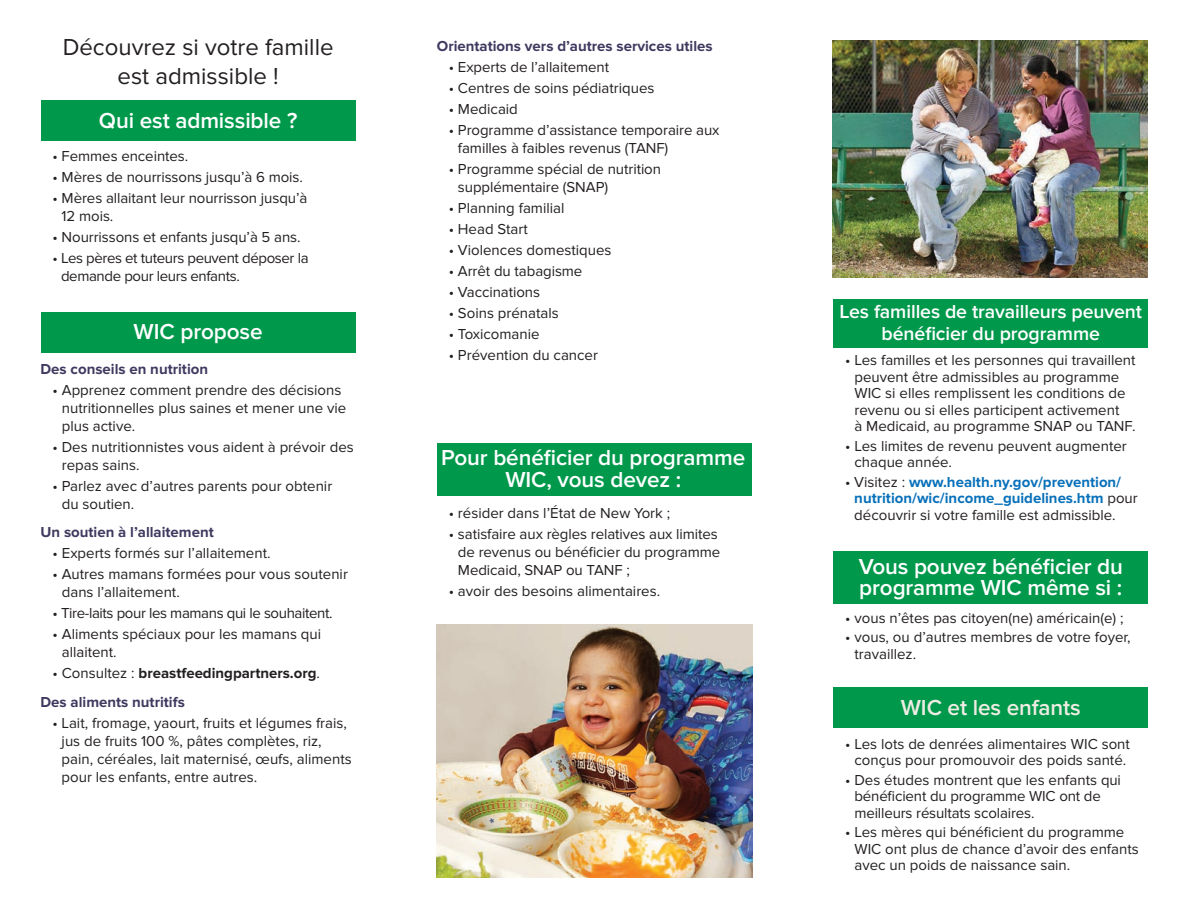
<style>
.page{position:relative;width:1189px;height:918px;background:#fff}
.page>*{position:absolute;margin:0;border:0;box-sizing:border-box;transform-origin:0 0}
.t1{font:24px/28.8px "Proxima Nova";color:#231f20;text-align:center}
.t2{font:600 22.5px/21.8px "Proxima Nova";letter-spacing:-.005em;color:#fff}
.t3{font:600 22.5px "Proxima Nova";letter-spacing:-.005em;color:#efede3}
.t4{font:600 19.5px/21.8px "Proxima Nova";letter-spacing:-.005em;color:#fff;text-align:center}
.t5{font:15px/18px "Proxima Nova";color:#231f20}
.t6{font:15px/18px "Proxima Nova";letter-spacing:-.025em;color:#231f20}
.t7{font:700 15px "Proxima Nova";color:#3f395f}
.t8{font:700 15px/16.5px "Proxima Nova";color:#0770ba}
.t9{font:700 15px/28.5px "Proxima Nova";color:#231f20}
.s1{font-weight:400;color:#231f20}
.s2{font-weight:400}
.s3{color:#3f395f}
</style>
<div class="page">
<div style="left:41px;top:101px;width:315px;height:40px;background:#00994c"></div>
<div style="left:833px;top:299px;width:314px;height:49px;background:#00994c"></div>
<div style="left:833px;top:551px;width:314px;height:53px;background:#00994c"></div>
<div style="left:833px;top:688px;width:314px;height:40px;background:#00994c"></div>
<div style="left:437px;top:443px;width:314px;height:53px;background:#00994c"></div>
<div style="left:41px;top:312px;width:315px;height:40px;background:#00994c"></div>
<img style="left:437px;top:624px;width:315px;height:254px">
<img style="left:832px;top:40px;width:315px;height:238px">
<h1 class="t1" style="left:63px;top:33px;width:272px">Découvrez si votre famille est admissible !</h1>
<p class="t7" style="left:437px;top:37px;width:277px">Orientations vers d’autres services utiles</p>
<p class="t5" style="left:449px;top:58px;width:162px">• Experts de l’allaitement</p>
<p class="t5" style="left:449px;top:79px;width:207px">• Centres de soins pédiatriques</p>
<p class="t5" style="left:449px;top:100px;width:70px">• Medicaid</p>
<p class="t5" style="left:458px;top:121px;width:263px;text-indent:-9px">• Programme d’assistance temporaire aux familles à faibles revenus (TANF)</p>
<p class="t5" style="left:458px;top:160px;width:204px;text-indent:-9px">• Programme spécial de nutrition supplémentaire (SNAP)</p>
<p class="t5" style="left:449px;top:199px;width:117px">• Planning familial</p>
<p class="t5" style="left:449px;top:220px;width:80px">• Head Start</p>
<p class="t5" style="left:449px;top:241px;width:164px">• Violences domestiques</p>
<p class="t5" style="left:449px;top:262px;width:135px">• Arrêt du tabagisme</p>
<p class="t5" style="left:449px;top:283px;width:93px">• Vaccinations</p>
<p class="t5" style="left:449px;top:304px;width:111px">• Soins prénatals</p>
<p class="t5" style="left:449px;top:325px;width:92px">• Toxicomanie</p>
<p class="t5" style="left:449px;top:346px;width:151px">• Prévention du cancer</p>
<h2 class="t2" style="left:99px;top:110px;width:200px">Qui est admissible ?</h2>
<p class="t5" style="left:52px;top:147px;width:137px">• Femmes enceintes.</p>
<p class="t5" style="left:52px;top:168px;width:252px">• Mères de nourrissons jusqu’à 6 mois.</p>
<p class="t5" style="left:62px;top:189px;width:247px;text-indent:-9px">• Mères allaitant leur nourrisson jusqu’à<br>12 mois.</p>
<p class="t5" style="left:52px;top:228px;width:249px">• Nourrissons et enfants jusqu’à 5 ans.</p>
<p class="t6" style="left:61px;top:249px;width:249px;text-indent:-8px">• Les pères et tuteurs peuvent déposer la demande pour leurs enfants.</p>
<h3 class="t4" style="left:839px;top:301px;width:304px">Les familles de travailleurs peuvent bénéficier du programme</h3>
<p class="t5" style="left:854px;top:352px;width:282px;line-height:16.5px;text-indent:-9px">• Les familles et les personnes qui travaillent peuvent être admissibles au programme WIC si elles remplissent les conditions de revenu ou si elles participent activement<br>à Medicaid, au programme SNAP ou TANF.</p>
<p class="t5" style="left:854px;top:438px;width:274px;line-height:16.5px;text-indent:-9px">• Les limites de revenu peuvent augmenter chaque année.</p>
<p class="t8" style="left:854px;top:474px;width:285px;text-indent:-9px"><span class="s1">• Visitez :</span> www.health.ny.gov/prevention/ nutrition/wic/income_guidelines.htm <span class="s1">pour</span></p>
<h2 class="t2" style="left:134px;top:321px;width:130px">WIC propose</h2>
<p class="t7" style="left:40px;top:360px;width:169px">Des conseils en nutrition</p>
<p class="t5" style="left:62px;top:381px;width:286px;text-indent:-9px">• Apprenez comment prendre des décisions nutritionnelles plus saines et mener une vie plus active.</p>
<p class="t5" style="left:62px;top:438px;width:293px;text-indent:-9px">• Des nutritionnistes vous aident à prévoir des repas sains.</p>
<p class="t5" style="left:62px;top:477px;width:272px;text-indent:-9px">• Parlez avec d’autres parents pour obtenir du soutien.</p>
<p class="t7" style="left:41px;top:524px;width:175px">Un soutien à l’allaitement</p>
<p class="t5" style="left:52px;top:545px;width:219px">• Experts formés sur l’allaitement.</p>
<p class="t5" style="left:62px;top:566px;width:287px;text-indent:-9px">• Autres mamans formées pour vous soutenir dans l’allaitement.</p>
<p class="t6" style="left:52px;top:605px;width:281px">• Tire-laits pour les mamans qui le souhaitent.</p>
<p class="t5" style="left:62px;top:626px;width:261px;text-indent:-9px">• Aliments spéciaux pour les mamans qui allaitent.</p>
<p class="t9" style="left:40px;top:659px;width:281px;text-indent:12px"><span class="s2">• Consultez :</span> breastfeedingpartners.org<span class="s2">.<br></span><span class="s3">Des aliments nutritifs</span></p>
<p class="t5" style="left:62px;top:714px;width:291px;text-indent:-9px">• Lait, fromage, yaourt, fruits et légumes frais, jus de fruits 100 %, pâtes complètes, riz, pain, céréales, lait maternisé, œufs, aliments pour les enfants, entre autres.</p>
<h2 class="t2" style="left:441px;top:448px;width:305px;text-align:center">Pour bénéficier du programme<br>WIC, vous devez :</h2>
<p class="t5" style="left:449px;top:505px;width:223px">• résider dans l’État de New York ;</p>
<p class="t5" style="left:854px;top:506px;width:263px">découvrir si votre famille est admissible.</p>
<p class="t5" style="left:458px;top:526px;width:264px;text-indent:-9px">• satisfaire aux règles relatives aux limites de revenus ou bénéficier du programme<br>Medicaid, SNAP ou TANF ;</p>
<p class="t5" style="left:449px;top:583px;width:213px">• avoir des besoins alimentaires.</p>
<h2 class="t2" style="left:858px;top:556px;width:266px">Vous pouvez bénéficier du programme WIC même si :</h2>
<p class="t5" style="left:845px;top:609px;width:280px">• vous n’êtes pas citoyen(ne) américain(e) ;</p>
<p class="t5" style="left:854px;top:629px;width:277px;line-height:16.5px;text-indent:-9px">• vous, ou d’autres membres de votre foyer, travaillez.</p>
<h2 class="t3" style="left:900px;top:695px;width:182px">WIC et les enfants</h2>
<p class="t5" style="left:845px;top:736px;width:286px;line-height:16.5px;text-align:center">• Les lots de denrées alimentaires WIC sont conçus pour promouvoir des poids santé.</p>
<p class="t5" style="left:854px;top:772px;width:268px;line-height:16.5px;text-indent:-9px">• Des études montrent que les enfants qui bénéficient du programme WIC ont de meilleurs résultats scolaires.</p>
<p class="t5" style="left:854px;top:824px;width:286px;line-height:16.5px;text-indent:-9px">• Les mères qui bénéficient du programme<br>WIC ont plus de chance d’avoir des enfants avec un poids de naissance sain.</p>
</div>
